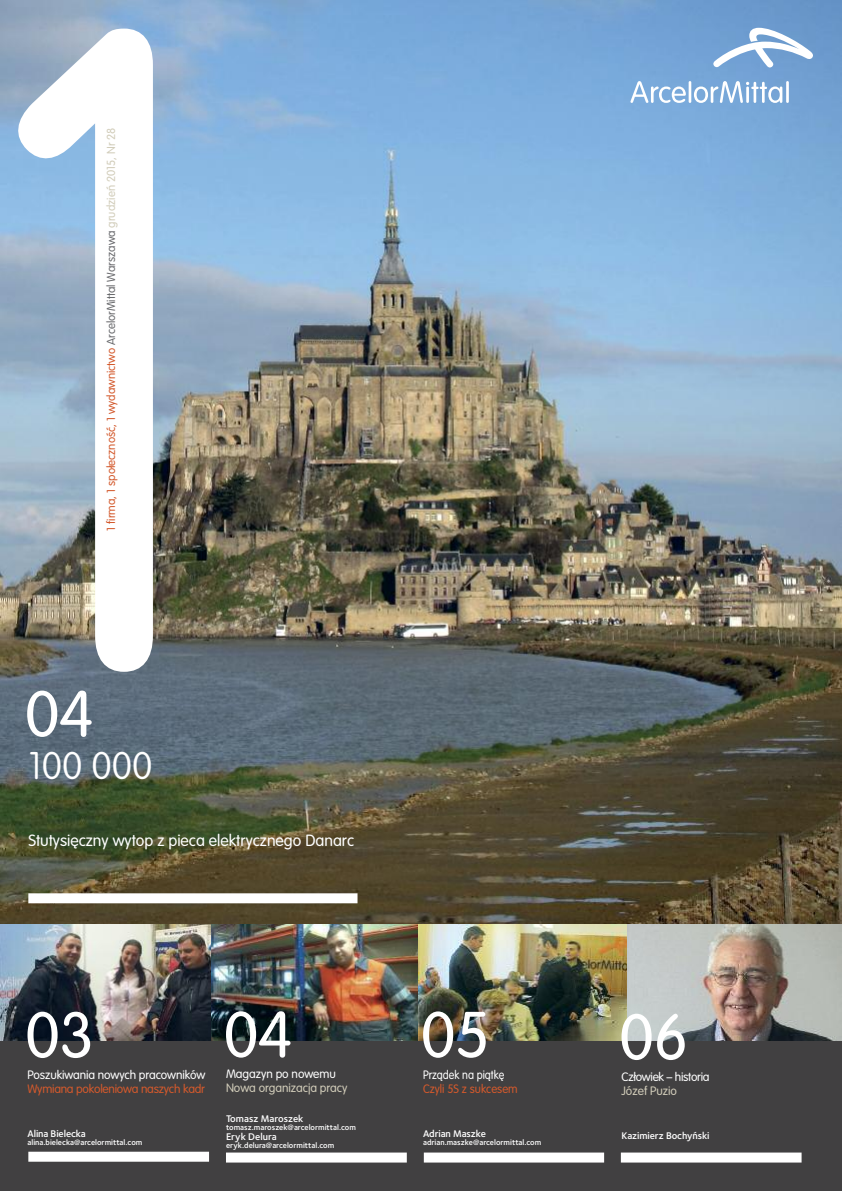
<style>
.page{position:relative;width:842px;height:1191px;background:#fff}
.page>*{position:absolute;margin:0;border:0;box-sizing:border-box;transform-origin:0 0}
.t1{font:300 64px "VAG Rounded Pl";color:#fff}
.t2{font:100 38px "VAG Rounded Pl";color:#fff}
.t3{font:300 16px "VAG Rounded Pl";color:#fff}
.t4{font:300 12px "VAG Rounded Pl";letter-spacing:-.01em;color:#fff}
.t5{font:300 12px "VAG Rounded Pl";letter-spacing:-.005em;color:#d1ccb9}
.t6{font:300 12px "VAG Rounded Pl";letter-spacing:-.02em;color:#d3592c}
.t7{font:300 12px "VAG Rounded Pl";color:#d3592c;scale:.95 1}
.t8{font:300 12px "VAG Rounded Pl";letter-spacing:-.01em;color:#fff;scale:.9 1}
.t9{font:300 11.5px "VAG Rounded Pl";color:#d3592c}
.t10{font:10px "Foundry Sterling Demi CE";letter-spacing:-.01em;color:#fff}
.t11{font:8px "Foundry Sterling Demi CE";color:#fff}
.s1{color:#696a6d}
.s2{color:#d1ccb9}
</style>
<div class="page">
<img style="left:0;top:0;width:842px;height:924px">
<div style="left:0;top:1035px;width:842px;height:156px;background:#414041"></div>
<svg style="left:713px;top:28px;width:100px;height:39px"></svg>
<hr style="left:689px;top:81px;width:2px;height:22px;background:#fff">
<svg style="left:630px;top:81px;width:56px;height:22px"></svg>
<hr style="left:786px;top:81px;width:3px;height:22px;background:#fff">
<svg style="left:694px;top:81px;width:88px;height:22px"></svg>
<svg style="left:14px;top:29px;width:139px;height:643px"></svg>
<img style="left:0;top:924px;width:842px;height:116px">
<img style="left:418px;top:924px;width:211px;height:116px">
<div style="left:28px;top:1151px;width:181px;height:10px;background:#fff"></div>
<div style="left:226px;top:1152px;width:181px;height:10px;background:#fff"></div>
<div style="left:424px;top:1152px;width:180px;height:10px;background:#fff"></div>
<div style="left:621px;top:1152px;width:180px;height:10px;background:#fff"></div>
<div style="left:28px;top:893px;width:329px;height:10px;background:#fff"></div>
<h3 class="t9" style="left:106px;top:530px;width:404px;rotate:-90deg">1 firma, 1 społeczność, 1 wydawnictwo <span class="s1">ArcelorMittal Warszawa</span> <span class="s2">grudzień 2015, Nr 28</span></h3>
<h1 class="t1" style="left:25px;top:687px;width:70px">04</h1>
<h2 class="t2" style="left:28px;top:749px;width:126px">100 000</h2>
<h3 class="t3" style="left:28px;top:833px;width:327px">Stutysięczny wytop z pieca elektrycznego Danarc</h3>
<h1 class="t1" style="left:25px;top:1008px;width:70px">03</h1>
<h3 class="t4" style="left:27px;top:1069px;width:179px">Poszukiwania nowych pracowników</h3>
<h3 class="t6" style="left:27px;top:1083px;width:179px">Wymiana pokoleniowa naszych kadr</h3>
<p class="t10" style="left:27px;top:1127px;width:60px">Alina Bielecka</p>
<p class="t11" style="left:27px;top:1137px;width:116px">alina.bielecka@arcelormittal.com</p>
<h1 class="t1" style="left:224px;top:1007px;width:70px">04</h1>
<h3 class="t4" style="left:226px;top:1069px;width:111px">Magazyn po nowemu</h3>
<h3 class="t5" style="left:226px;top:1083px;width:123px">Nowa organizacja pracy</h3>
<p class="t10" style="left:226px;top:1113px;width:79px">Tomasz Maroszek</p>
<p class="t11" style="left:226px;top:1123px;width:131px">tomasz.maroszek@arcelormittal.com</p>
<p class="t10" style="left:226px;top:1131px;width:52px">Eryk Delura</p>
<p class="t11" style="left:226px;top:1141px;width:110px">eryk.delura@arcelormittal.com</p>
<h1 class="t1" style="left:421px;top:1008px;width:70px">05</h1>
<h3 class="t8" style="left:423px;top:1069px;width:92px">Prządek na piątkę</h3>
<h3 class="t7" style="left:423px;top:1083px;width:101px">Czyli 5S z sukcesem</h3>
<p class="t10" style="left:423px;top:1127px;width:64px">Adrian Maszke</p>
<p class="t11" style="left:423px;top:1137px;width:120px">adrian.maszke@arcelormittal.com</p>
<h1 class="t1" style="left:619px;top:1010px;width:70px">06</h1>
<h3 class="t4" style="left:621px;top:1071px;width:90px">Człowiek – historia</h3>
<h3 class="t5" style="left:621px;top:1085px;width:57px">Józef Puzio</h3>
<p class="t10" style="left:621px;top:1129px;width:90px">Kazimierz Bochyński</p>
</div>
